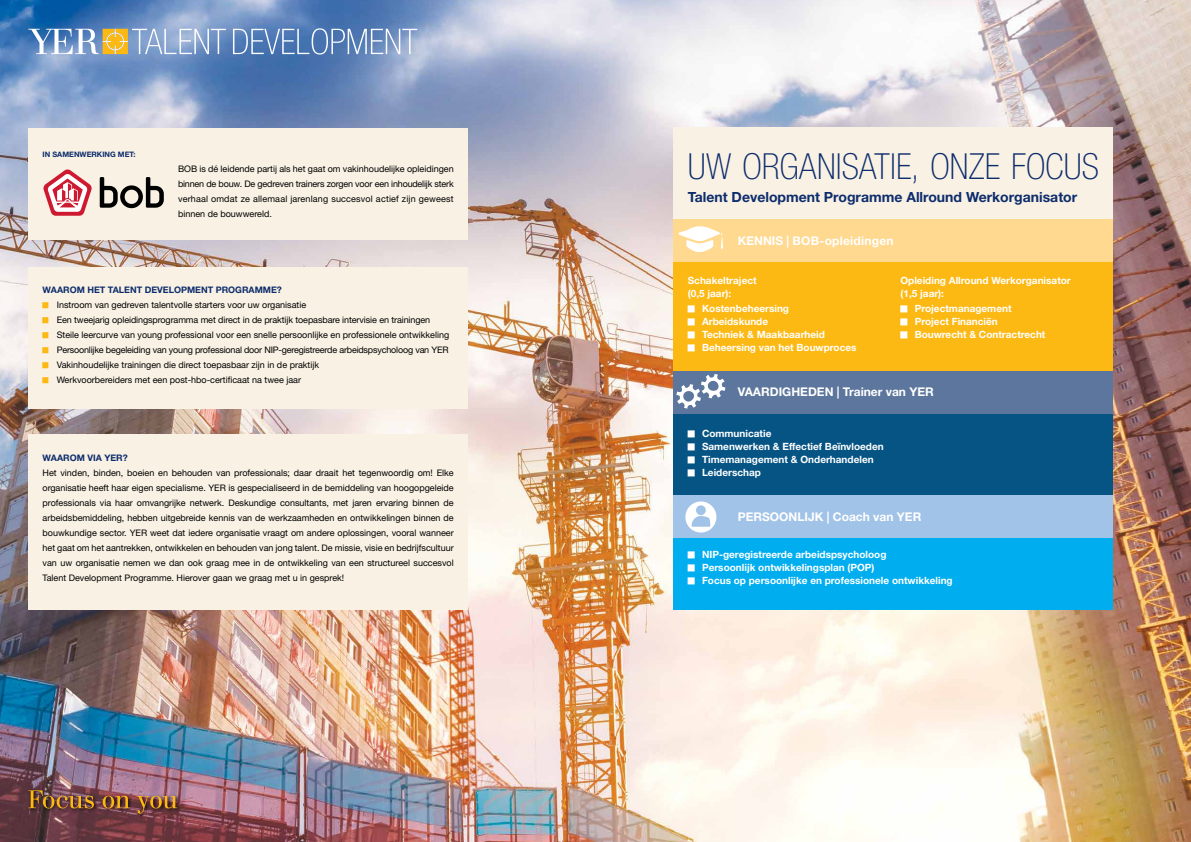
<style>
.page{position:relative;width:1191px;height:842px;background:#fff}
.page>*{position:absolute;margin:0;border:0;box-sizing:border-box;transform-origin:0 0}
.t1{font:100 condensed 36px "Helvetica Neue LT Std";letter-spacing:.005em;color:#0d2c6c}
.t2{font:700 14px "Helvetica Neue LT Std";color:#0d2c6c}
.t3{font:700 12px "Helvetica Neue LT Std";color:#fff}
.t4{font:700 12px "Helvetica Neue LT Std";letter-spacing:.02em;color:#fff}
.t5{font:700 10px/13px "Helvetica Neue LT Std";color:#fff}
.t6{font:9px/15px "Helvetica Neue LT Std";color:#000;text-align:justify}
.t7{font:700 9px "Helvetica Neue LT Std";color:#0d2c6c}
.t8{font:700 7.5px "Helvetica Neue LT Std";color:#0d2c6c}
</style>
<div class="page">
<img style="left:0;top:0;width:1191px;height:842px">
<div style="left:27px;top:789px;width:155px;height:29px;background:#000;opacity:.75"></div>
<img style="left:28px;top:790px;width:149px;height:24px">
<svg style="left:28px;top:29px;width:198px;height:25px;background:#9cadbd"></svg>
<svg style="left:233px;top:28px;width:184px;height:27px;background:#7797c4"></svg>
<div style="left:673px;top:128px;width:440px;height:476px;background:#f8f1e4"></div>
<div style="left:673px;top:412px;width:440px;height:88px;background:#065484"></div>
<div style="left:673px;top:261px;width:440px;height:131px;background:#fdb913"></div>
<div style="left:673px;top:220px;width:440px;height:42px;background:#ffd990"></div>
<svg style="left:678px;top:226px;width:45px;height:26px"></svg>
<div style="left:673px;top:371px;width:440px;height:42px;background:#5d769d"></div>
<svg style="left:676px;top:374px;width:49px;height:35px"></svg>
<div style="left:673px;top:536px;width:440px;height:74px;background:#00aeef"></div>
<div style="left:673px;top:495px;width:440px;height:43px;background:#a1c3e7"></div>
<svg style="left:685px;top:501px;width:31px;height:31px"></svg>
<div style="left:28px;top:434px;width:440px;height:176px;background:#f8f1e4"></div>
<div style="left:28px;top:267px;width:440px;height:141px;background:#f8f1e4"></div>
<div style="left:28px;top:128px;width:440px;height:112px;background:#f8f1e4"></div>
<svg style="left:100px;top:177px;width:64px;height:31px"></svg>
<svg style="left:43px;top:169px;width:49px;height:47px"></svg>
<p class="t8" style="left:43px;top:150px;width:95px">IN SAMENWERKING MET:</p>
<p class="t6" style="left:178px;top:162px;width:277px">BOB is dé leidende partij als het gaat om vakinhoudelijke opleidingen binnen de bouw. De gedreven trainers zorgen voor een inhoudelijk sterk verhaal omdat ze allemaal jarenlang succesvol actief zijn geweest binnen de bouwwereld.</p>
<p class="t7" style="left:43px;top:285px;width:241px">WAAROM HET TALENT DEVELOPMENT PROGRAMME?</p>
<p class="t6" style="left:57px;top:297px;width:394px;text-align:left">Instroom van gedreven talentvolle starters voor uw organisatie<br>Een tweejarig opleidingsprogramma met direct in de praktijk toepasbare intervisie en trainingen Steile leercurve van young professional voor een snelle persoonlijke en professionele ontwikkeling Persoonlijke begeleiding van young professional door NIP-geregistreerde arbeidspsycholoog van YER Vakinhoudelijke trainingen die direct toepasbaar zijn in de praktijk<br>Werkvoorbereiders met een post-hbo-certificaat na twee jaar</p>
<p class="t7" style="left:43px;top:452px;width:87px">WAAROM VIA YER?</p>
<p class="t6" style="left:43px;top:465px;width:413px">Het vinden, binden, boeien en behouden van professionals; daar draait het tegenwoordig om! Elke organisatie heeft haar eigen specialisme. YER is gespecialiseerd in de bemiddeling van hoogopgeleide professionals via haar omvangrijke netwerk. Deskundige consultants, met jaren ervaring binnen de arbeidsbemiddeling, hebben uitgebreide kennis van de werkzaamheden en ontwikkelingen binnen de bouwkundige sector. YER weet dat iedere organisatie vraagt om andere oplossingen, vooral wanneer het gaat om het aantrekken, ontwikkelen en behouden van jong talent. De missie, visie en bedrijfscultuur van uw organisatie nemen we dan ook graag mee in de ontwikkeling van een structureel succesvol Talent Development Programme. Hierover gaan we graag met u in gesprek!</p>
<h1 class="t1" style="left:688px;top:146px;width:413px">UW ORGANISATIE, ONZE FOCUS</h1>
<h2 class="t2" style="left:688px;top:188px;width:391px">Talent Development Programme Allround Werkorganisator</h2>
<h3 class="t4" style="left:737px;top:234px;width:157px">KENNIS | BOB-opleidingen</h3>
<p class="t5" style="left:688px;top:273px;width:70px">Schakeltraject (0,5 jaar):</p>
<p class="t5" style="left:702px;top:301px;width:156px">Kostenbeheersing<br>Arbeidskunde<br>Techniek &amp; Maakbaarheid<br>Beheersing van het Bouwproces</p>
<p class="t5" style="left:900px;top:273px;width:172px">Opleiding Allround Werkorganisator (1,5 jaar):</p>
<p class="t5" style="left:914px;top:301px;width:132px">Projectmanagement<br>Project Financiën<br>Bouwrecht &amp; Contractrecht</p>
<h3 class="t3" style="left:737px;top:385px;width:198px">VAARDIGHEDEN | Trainer van YER</h3>
<p class="t5" style="left:702px;top:426px;width:183px">Communicatie<br>Samenwerken &amp; Effectief Beïnvloeden<br>Timemanagement &amp; Onderhandelen<br>Leiderschap</p>
<h3 class="t3" style="left:737px;top:509px;width:185px">PERSOONLIJK | Coach van YER</h3>
<p class="t5" style="left:702px;top:547px;width:252px">NIP-geregistreerde arbeidspsycholoog<br>Persoonlijk ontwikkelingsplan (POP)<br>Focus op persoonlijke en professionele ontwikkeling</p>
</div>
